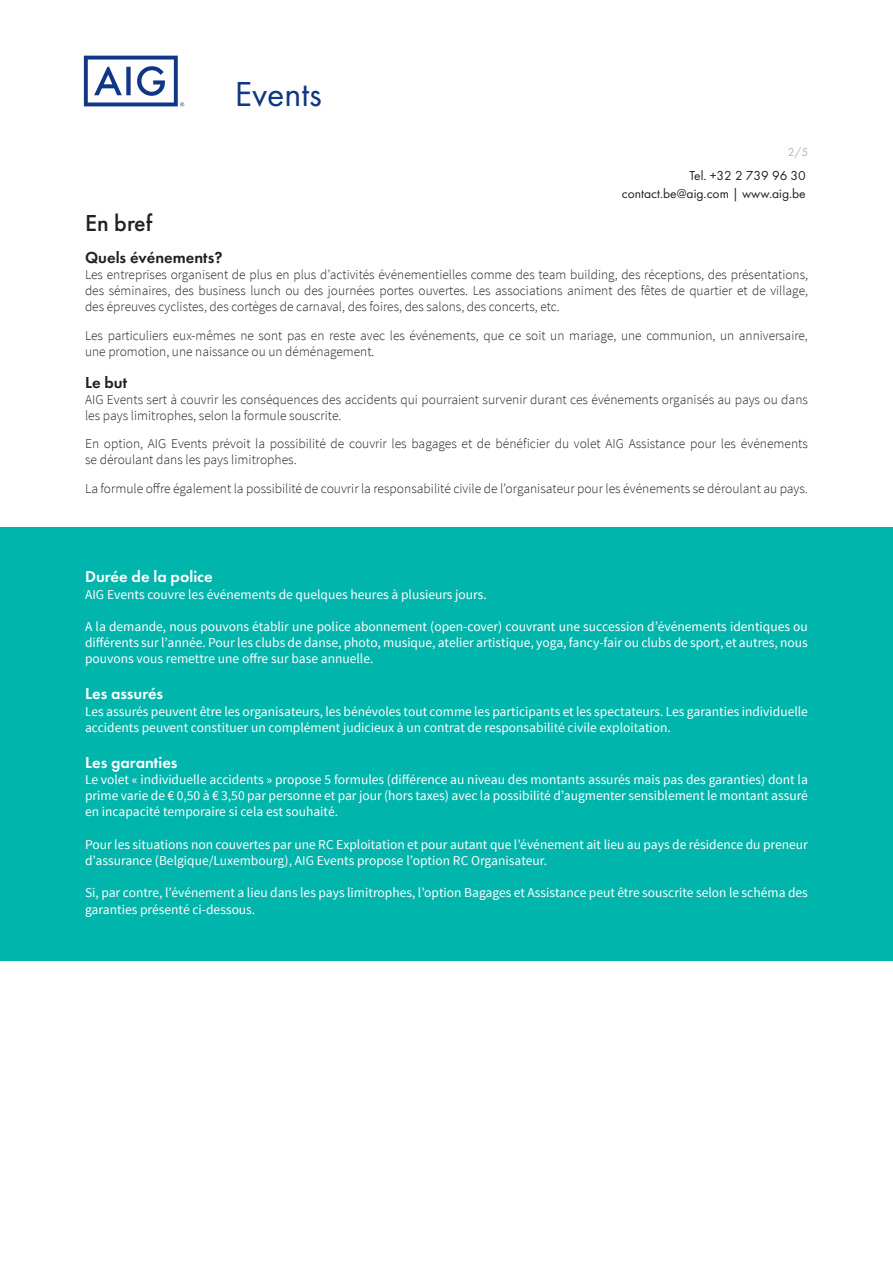
<style>
.page{position:relative;width:893px;height:1263px;background:#fff}
.page>*{position:absolute;margin:0;border:0;box-sizing:border-box;transform-origin:0 0}
.t1{font:36px "Futura PT";color:#103785}
.t2{font:500 24px "Futura PT";color:#231f20}
.t3{font:600 16.5px "Futura PT";color:#fff}
.t4{font:600 16.5px "Futura PT";color:#231f20}
.t5{font:13.5px/16.2px "Source Sans Pro";color:#fff}
.t6{font:300 13.5px/16.2px "Source Sans Pro";color:#231f20}
.t7{font:13.5px/18px "Futura PT";color:#231f20;text-align:right}
.t8{font:12px "Futura PT";color:#b4b5b8}
</style>
<div class="page">
<svg style="left:84px;top:56px;width:100px;height:50px"></svg>
<div style="left:0;top:527px;width:893px;height:434px;background:#00b5ac"></div>
<h1 class="t1" style="left:235px;top:72px;width:89px">Events</h1>
<p class="t8" style="left:788px;top:145px;width:22px">2/5</p>
<p class="t7" style="left:622px;top:167px;width:185px">Tel. +32 2 739 96 30 contact.be@aig.com | www.aig.be</p>
<p class="t2" style="left:85px;top:208px;width:69px">En bref</p>
<p class="t4" style="left:85px;top:247px;width:139px">Quels événements?</p>
<p class="t6" style="left:85px;top:266px;width:724px;text-align:justify">Les entreprises organisent de plus en plus d’activités événementielles comme des team building, des réceptions, des présentations, des séminaires, des business lunch ou des journées portes ouvertes. Les associations animent des fêtes de quartier et de village, des épreuves cyclistes, des cortèges de carnaval, des foires, des salons, des concerts, etc.</p>
<p class="t6" style="left:85px;top:327px;width:724px">Les particuliers eux-mêmes ne sont pas en reste avec les événements, que ce soit un mariage, une communion, un anniversaire, une promotion, une naissance ou un déménagement.</p>
<p class="t4" style="left:85px;top:372px;width:44px">Le but</p>
<p class="t6" style="left:85px;top:391px;width:724px">AIG Events sert à couvrir les conséquences des accidents qui pourraient survenir durant ces événements organisés au pays ou dans les pays limitrophes, selon la formule souscrite.</p>
<p class="t6" style="left:85px;top:436px;width:724px">En option, AIG Events prévoit la possibilité de couvrir les bagages et de bénéficier du volet AIG Assistance pour les événements se déroulant dans les pays limitrophes.</p>
<p class="t6" style="left:85px;top:480px;width:724px">La formule offre également la possibilité de couvrir la responsabilité civile de l’organisateur pour les événements se déroulant au pays.</p>
<p class="t3" style="left:85px;top:567px;width:129px">Durée de la police</p>
<p class="t5" style="left:85px;top:586px;width:403px">AIG Events couvre les événements de quelques heures à plusieurs jours.</p>
<p class="t5" style="left:85px;top:619px;width:724px;text-align:justify">A la demande, nous pouvons établir une police abonnement (open-cover) couvrant une succession d’événements identiques ou différents sur l’année. Pour les clubs de danse, photo, musique, atelier artistique, yoga, fancy-fair ou clubs de sport, et autres, nous pouvons vous remettre une offre sur base annuelle.</p>
<p class="t3" style="left:85px;top:684px;width:80px">Les assurés</p>
<p class="t5" style="left:85px;top:703px;width:724px">Les assurés peuvent être les organisateurs, les bénévoles tout comme les participants et les spectateurs. Les garanties individuelle accidents peuvent constituer un complément judicieux à un contrat de responsabilité civile exploitation.</p>
<p class="t3" style="left:85px;top:752px;width:94px">Les garanties</p>
<p class="t5" style="left:85px;top:772px;width:724px;text-align:justify">Le volet « individuelle accidents » propose 5 formules (différence au niveau des montants assurés mais pas des garanties) dont la prime varie de € 0,50 à € 3,50 par personne et par jour (hors taxes) avec la possibilité d’augmenter sensiblement le montant assuré en incapacité temporaire si cela est souhaité.</p>
<p class="t5" style="left:85px;top:836px;width:724px">Pour les situations non couvertes par une RC Exploitation et pour autant que l’événement ait lieu au pays de résidence du preneur d’assurance (Belgique/Luxembourg), AIG Events propose l’option RC Organisateur.</p>
<p class="t5" style="left:85px;top:885px;width:724px">Si, par contre, l’événement a lieu dans les pays limitrophes, l’option Bagages et Assistance peut être souscrite selon le schéma des garanties présenté ci-dessous.</p>
</div>
